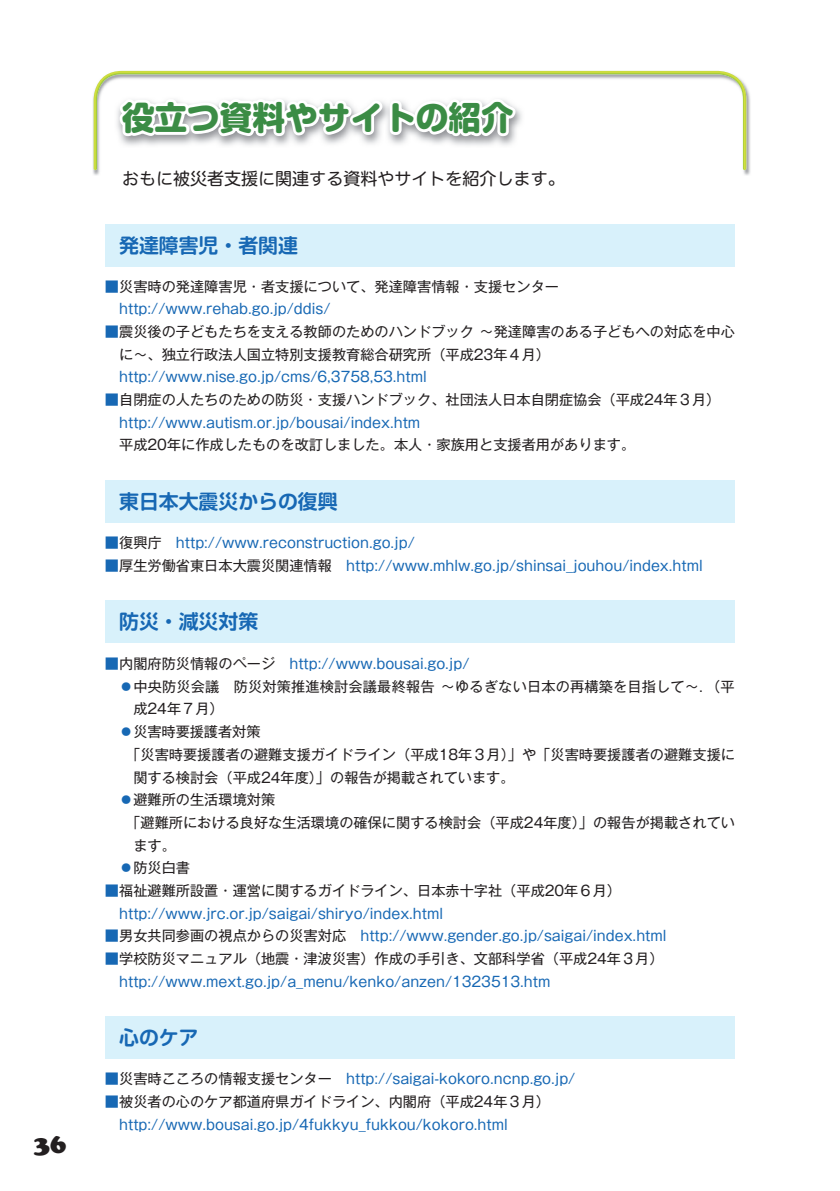
<style>
.page{position:relative;width:840px;height:1191px;background:#fff}
.page>*{position:absolute;margin:0;border:0;box-sizing:border-box;transform-origin:0 0}
.t1{font:800 32.6px "Soft Go Std";color:#3b8c45}
.t2{font:900 25.6px "Cooper";color:#231f20}
.t3{font:700 19.8px "Soft Go Std De";color:#1768b4}
.t4{font:17px "Hira Maru Std W4";color:#231f20}
.t5{font:14.2px/22.6px "Gothic MB101 Pr 6";color:#1768b4}
.t6{font:14.2px/22.6px "Gothic MB101 Pr 6";color:#231f20}
.s1{font-family:"Shin M Go Pr 6"}
.s2{color:#1768b4}
.s3{color:#231f20}
</style>
<div class="page">
<img style="left:93px;top:86px;width:657px;height:89px">
<img style="left:94px;top:71px;width:652px;height:99px">
<img style="left:114px;top:96px;width:410px;height:51px">
<svg style="left:93px;top:70px;width:425px;height:75px"></svg>
<div style="left:105px;top:224px;width:629px;height:42px;background:#d8f1fb"></div>
<div style="left:105px;top:600px;width:629px;height:43px;background:#d8f1fb"></div>
<div style="left:105px;top:480px;width:629px;height:43px;background:#d8f1fb"></div>
<div style="left:105px;top:1016px;width:629px;height:43px;background:#d8f1fb"></div>
<p class="t2" style="left:34px;top:1128px;width:34px">36</p>
<p class="t1" style="left:122px;top:94px;width:393px">役立つ資料やサイトの紹介</p>
<p class="t4" style="left:122px;top:166px;width:444px">おもに<span class="s1">被災者支援</span>に<span class="s1">関連</span>する<span class="s1">資料</span>やサイトを<span class="s1">紹介</span>します<span class="s1">。</span></p>
<p class="t3" style="left:119px;top:231px;width:180px">発達障害児・者関連</p>
<p class="t6" style="left:119px;top:274px;width:441px;text-indent:-14px"><span class="s2">■</span>災害時の発達障害児・者支援について、発達障害情報・支援センター<span class="s2">http://www.rehab.go.jp/ddis/</span></p>
<p class="t6" style="left:119px;top:319px;width:617px;text-indent:-14px"><span class="s2">■</span> 震災後の子どもたちを支える教師のためのハンドブック ～発達障害のある子どもへの対応を中心に～、独立行政法人国立特別支援教育総合研究所（平成23年４月）<span class="s2">http://www.nise.go.jp/cms/6,3758,53.html</span></p>
<p class="t6" style="left:105px;top:387px;width:616px"><span class="s2">■</span>自閉症の人たちのための防災・支援ハンドブック、社団法人日本自閉症協会（平成24年３月）</p>
<p class="t5" style="left:119px;top:410px;width:302px">http://www.autism.or.jp/bousai/index.htm</p>
<p class="t6" style="left:105px;top:433px;width:531px">　平成20年に作成したものを改訂しました。本人・家族用と支援者用があります。</p>
<p class="t3" style="left:119px;top:487px;width:220px">東日本大震災からの復興</p>
<p class="t5" style="left:105px;top:530px;width:311px">■<span class="s3">復興庁　</span>http://www.reconstruction.go.jp/</p>
<p class="t5" style="left:105px;top:553px;width:599px">■<span class="s3">厚生労働省東日本大震災関連情報　</span>http://www.mhlw.go.jp/shinsai_jouhou/index.html</p>
<p class="t3" style="left:119px;top:608px;width:140px">防災・減災対策</p>
<p class="t5" style="left:105px;top:651px;width:366px">■<span class="s3">内閣府防災情報のページ　</span>http://www.bousai.go.jp/</p>
<p class="t6" style="left:105px;top:674px;width:631px"><span class="s2">　●</span> 中央防災会議　防災対策推進検討会議最終報告 ～ゆるぎない日本の再構築を目指して～．（平</p>
<p class="t6" style="left:133px;top:697px;width:92px">成24年７月）</p>
<p class="t6" style="left:105px;top:719px;width:157px"><span class="s2">　●</span>災害時要援護者対策</p>
<p class="t6" style="left:126px;top:742px;width:610px">「災害時要援護者の避難支援ガイドライン（平成18年３月）」や「災害時要援護者の避難支援に</p>
<p class="t6" style="left:133px;top:765px;width:382px">関する検討会（平成24年度）」の報告が掲載されています。</p>
<p class="t6" style="left:105px;top:787px;width:172px"><span class="s2">　●</span>避難所の生活環境対策</p>
<p class="t6" style="left:126px;top:810px;width:610px">「避難所における良好な生活環境の確保に関する検討会（平成24年度）」の報告が掲載されてい</p>
<p class="t6" style="left:133px;top:833px;width:44px">ます。</p>
<p class="t6" style="left:105px;top:855px;width:87px"><span class="s2">　●</span>防災白書</p>
<p class="t5" style="left:119px;top:878px;width:503px;text-indent:-14px">■<span class="s3">福祉避難所設置・運営に関するガイドライン、日本赤十字社（平成20年６月）</span>http://www.jrc.or.jp/saigai/shiryo/index.html</p>
<p class="t5" style="left:105px;top:923px;width:562px">■<span class="s3">男女共同参画の視点からの災害対応　</span>http://www.gender.go.jp/saigai/index.html</p>
<p class="t5" style="left:119px;top:946px;width:545px;text-indent:-14px">■<span class="s3">学校防災マニュアル（地震・津波災害）作成の手引き、文部科学省（平成24年３月）</span>http://www.mext.go.jp/a_menu/kenko/anzen/1323513.htm</p>
<p class="t3" style="left:119px;top:1023px;width:81px">心のケア</p>
<p class="t5" style="left:105px;top:1066px;width:471px">■<span class="s3">災害時こころの情報支援センター　</span>http://saigai-kokoro.ncnp.go.jp/</p>
<p class="t5" style="left:119px;top:1089px;width:432px;text-indent:-14px">■<span class="s3">被災者の心のケア都道府県ガイドライン、内閣府（平成24年３月）</span>http://www.bousai.go.jp/4fukkyu_fukkou/kokoro.html</p>
</div>
